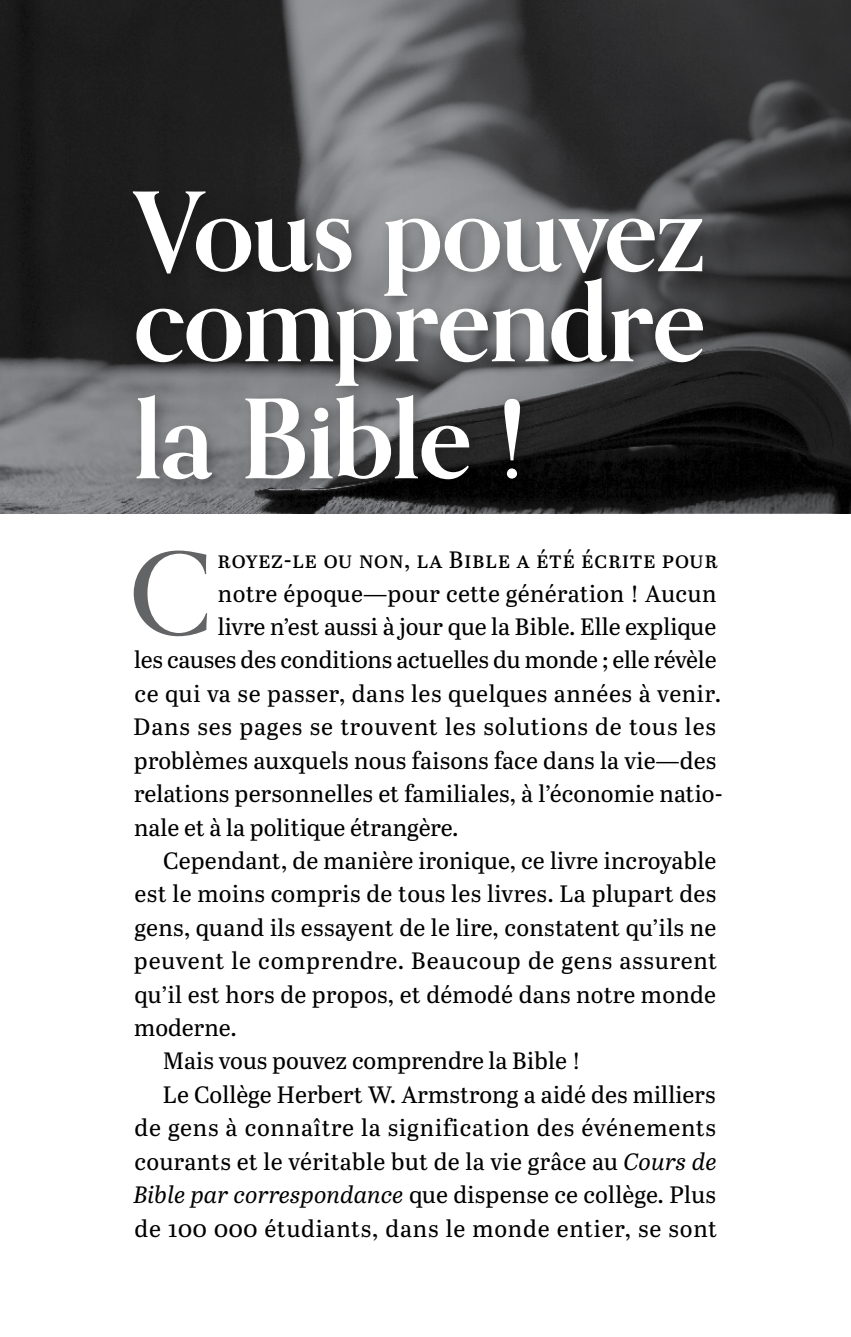
<style>
.page{position:relative;width:851px;height:1337px;background:#fff}
.page>*{position:absolute;margin:0;border:0;box-sizing:border-box;transform-origin:0 0}
.t1{font:500 115.42px "Orpheus Pro";color:#636466}
.t2{font:700 109.35px/90px "Orpheus Pro";letter-spacing:-.015em;color:#fff}
.t3{font:23.62px "Abril Text";letter-spacing:.02em;color:#000}
.s1{font-style:italic}
</style>
<div class="page">
<img style="left:0;top:0;width:281px;height:513px">
<svg style="left:281px;top:0;width:569px;height:513px;background:#3f3f41"></svg>
<div style="left:127px;top:184px;width:592px;height:311px;background:#000;opacity:.25"></div>
<h2 class="t2" style="left:134px;top:186px;width:573px">Vous pouvez comprendre</h2>
<h2 class="t2" style="left:134px;top:393px;width:393px">la Bible !</h2>
<h1 class="t1" style="left:130px;top:523px;width:83px">C</h1>
<p class="t3" style="left:217px;top:543px;width:502px">royez-le ou non, la Bible a été écrite pour</p>
<p class="t3" style="left:218px;top:576px;width:500px">notre époque—pour cette génération ! Aucun</p>
<p class="t3" style="left:218px;top:609px;width:500px">livre n’est aussi à jour que la Bible. Elle explique</p>
<p class="t3" style="left:134px;top:643px;width:584px">les causes des conditions actuelles du monde ; elle révèle</p>
<p class="t3" style="left:135px;top:676px;width:588px">ce qui va se passer, dans les quelques années à venir.</p>
<p class="t3" style="left:133px;top:710px;width:584px">Dans ses pages se trouvent les solutions de tous les</p>
<p class="t3" style="left:134px;top:743px;width:584px">problèmes auxquels nous faisons face dans la vie—des</p>
<p class="t3" style="left:134px;top:776px;width:590px">relations personnelles et familiales, à l’économie natio-</p>
<p class="t3" style="left:134px;top:810px;width:326px">nale et à la politique étrangère.</p>
<p class="t3" style="left:163px;top:843px;width:554px">Cependant, de manière ironique, ce livre incroyable</p>
<p class="t3" style="left:135px;top:877px;width:583px">est le moins compris de tous les livres. La plupart des</p>
<p class="t3" style="left:134px;top:910px;width:583px">gens, quand ils essayent de le lire, constatent qu’ils ne</p>
<p class="t3" style="left:134px;top:943px;width:584px">peuvent le comprendre. Beaucoup de gens assurent</p>
<p class="t3" style="left:135px;top:977px;width:583px">qu’il est hors de propos, et démodé dans notre monde</p>
<p class="t3" style="left:134px;top:1010px;width:104px">moderne.</p>
<p class="t3" style="left:163px;top:1044px;width:419px">Mais vous pouvez comprendre la Bible !</p>
<p class="t3" style="left:163px;top:1077px;width:554px">Le Collège Herbert W. Armstrong a aidé des milliers</p>
<p class="t3" style="left:135px;top:1110px;width:583px">de gens à connaître la signification des événements</p>
<p class="t3" style="left:135px;top:1144px;width:583px">courants et le véritable but de la vie grâce au <span class="s1">Cours de</span></p>
<p class="t3" style="left:133px;top:1177px;width:584px"><span class="s1">Bible par correspondance</span> que dispense ce collège. Plus</p>
<p class="t3" style="left:134px;top:1211px;width:584px">de 100 000 étudiants, dans le monde entier, se sont</p>
</div>
